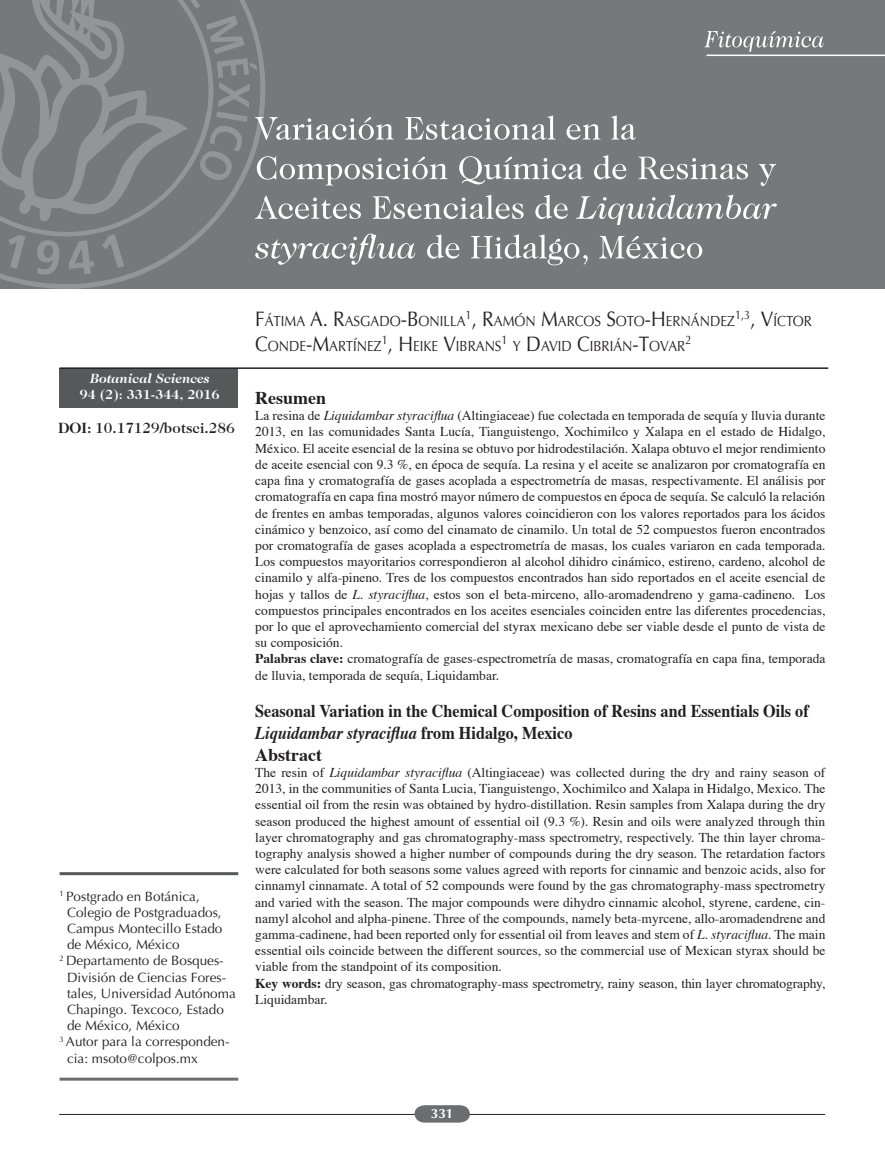
<style>
.page{position:relative;width:885px;height:1170px;background:#fff}
.page>*{position:absolute;margin:0;border:0;box-sizing:border-box;transform-origin:0 0}
.t1{font:700 18px/21.6px "Times";color:#231f20;scale:.9 1}
.t2{font:700 18px "Times";color:#231f20}
.t3{font:500 15px "Caslon Two Twenty Four";color:#231f20}
.t4{font:14.7px/25.2px "Optima";color:#231f20;scale:.9 1}
.t5{font:13.5px/16.2px "Times";color:#231f20;text-align:justify}
.t6{font:13.5px/16.2px "Optima";color:#231f20}
.t7{font:700 13.5px "Caslon Two Twenty Four";color:#fff}
.t8{font:italic 700 13.5px "Caslon Two Twenty Four";color:#fff}
.t9{font:700 13.5px "Optima";color:#fff}
.t10{font:12.3px "Optima";color:#231f20;scale:.9 1}
.s1{font-weight:700}
.s2{font-size:21px}
.s3{font-style:italic}
</style>
<div class="page">
<hr style="left:59px;top:1113px;width:766px;height:1px;background:#231f20">
<svg style="left:414px;top:1105px;width:56px;height:17px"></svg>
<div style="left:0;top:0;width:884px;height:289px;background:#76787b"></div>
<svg style="left:0;top:227px;width:210px;height:62px"></svg>
<hr style="left:707px;top:55px;width:177px;height:1px;background:#fff">
<svg style="left:255px;top:233px;width:447px;height:32px"></svg>
<svg style="left:0;top:0;width:823px;height:227px"></svg>
<div style="left:60px;top:368px;width:178px;height:39px;background:#57585a"></div>
<hr style="left:60px;top:367px;width:768px;height:2px;background:#231f20">
<hr style="left:60px;top:872px;width:178px;height:3px;background:#57585a">
<hr style="left:60px;top:1077px;width:178px;height:3px;background:#6c6d70">
<p class="t8" style="left:90px;top:370px;width:121px">Botanical Sciences</p>
<p class="t7" style="left:80px;top:387px;width:141px">94 (2): 331-344, 2016</p>
<p class="t3" style="left:58px;top:419px;width:178px"><span class="s1">DOI:</span> 10.17129/botsci.286</p>
<p class="t6" style="left:67px;top:888px;width:157px;text-indent:-8px"><sup>1</sup> Postgrado en Botánica,<br>Colegio de Postgraduados,<br>Campus Montecillo Estado de México, México</p>
<p class="t6" style="left:67px;top:952px;width:170px;text-indent:-8px"><sup>2</sup> Departamento de Bosques-<br>División de Ciencias Fores&shy;tales, Universidad Autónoma<br>Chapingo. Texcoco, Estado de México, México</p>
<p class="t6" style="left:67px;top:1033px;width:164px;text-indent:-8px"><sup>3</sup> Autor para la corresponden&shy;cia: msoto@colpos.mx</p>
<p class="t4" style="left:255px;top:308px;width:620px"><span class="s2">F</span>átima <span class="s2">A. R</span>asgado<span class="s2">-B</span> onilla<sup>1</sup><span class="s2">, R</span>amón <span class="s2">M</span>arcos <span class="s2">S</span>oto<span class="s2">-H</span> ernández<sup>1,3</sup><span class="s2">, V</span>íctor<br><span class="s2">C</span>onde<span class="s2">-M</span>artínez<sup>1</sup><span class="s2">, H</span> eike <span class="s2">V</span>ibrans</p>
<p class="t10" style="left:501px;top:333px;width:8px">1</p>
<p class="t4" style="left:513px;top:334px;width:193px">y <span class="s2">D</span>avid <span class="s2">C</span>ibrián<span class="s2">-T</span>ovar</p>
<p class="t10" style="left:685px;top:333px;width:8px">2</p>
<p class="t2" style="left:255px;top:381px;width:72px">Resumen</p>
<p class="t5" style="left:255px;top:406px;width:571px">La resina de <span class="s3">Liquidambar styraciflua</span> (Altingiaceae) fue colectada en temporada de sequía y lluvia durante 2013, en las comunidades Santa Lucía, Tianguistengo, Xochimilco y Xalapa en el estado de Hidalgo, México. El aceite esencial de la resina se obtuvo por hidrodestilación. Xalapa obtuvo el mejor rendimiento de aceite esencial con 9.3 %, en época de sequía. La resina y el aceite se analizaron por cromatografía en capa fina y cromatografía de gases acoplada a espectrometría de masas, respectivamente. El análisis por cromatografía en capa fina mostró mayor número de compuestos en época de sequía. Se calculó la relación de frentes en ambas temporadas, algunos valores coincidieron con los valores reportados para los ácidos cinámico y benzoico, así como del cinamato de cinamilo. Un total de 52 compuestos fueron encontrados por cromatografía de gases acoplada a espectrometría de masas, los cuales variaron en cada temporada.<br>Los compuestos mayoritarios correspondieron al alcohol dihidro cinámico, estireno, cardeno, alcohol de cinamilo y alfa-pineno. Tres de los compuestos encontrados han sido reportados en el aceite esencial de hojas y tallos de <span class="s3">L. styraciflua</span>, estos son el beta-mirceno, allo-aromadendreno y gama-cadineno. Los compuestos principales encontrados en los aceites esenciales coinciden entre las diferentes procedencias, por lo que el aprovechamiento comercial del styrax mexicano debe ser viable desde el punto de vista de su composición.</p>
<p class="t5" style="left:255px;top:649px;width:571px"><span class="s1">Palabras clave:</span> cromatografía de gases-espectrometría de masas, cromatografía en capa fina, temporada de lluvia, temporada de sequía, Liquidambar.</p>
<p class="t1" style="left:255px;top:698px;width:616px">Seasonal Variation in the Chemical Composition of Resins and Essentials Oils of<br><span class="s3">Liquidambar styraciflua</span> from Hidalgo, Mexico</p>
<p class="t2" style="left:255px;top:737px;width:68px">Abstract</p>
<p class="t5" style="left:255px;top:763px;width:571px">The resin of <span class="s3">Liquidambar styraciflua</span> (Altingiaceae) was collected during the dry and rainy season of 2013, in the communities of Santa Lucia, Tianguistengo, Xochimilco and Xalapa in Hidalgo, Mexico. The essential oil from the resin was obtained by hydro-distillation. Resin samples from Xalapa during the dry season produced the highest amount of essential oil (9.3 %). Resin and oils were analyzed through thin layer chromatography and gas chromatography-mass spectrometry, respectively. The thin layer chroma&shy;tography analysis showed a higher number of compounds during the dry season. The retardation factors were calculated for both seasons some values agreed with reports for cinnamic and benzoic acids, also for cinnamyl cinnamate. A total of 52 compounds were found by the gas chromatography-mass spectrometry and varied with the season. The major compounds were dihydro cinnamic alcohol, styrene, cardene, cin&shy;namyl alcohol and alpha-pinene. Three of the compounds, namely beta-myrcene, allo-aromadendrene and gamma-cadinene, had been reported only for essential oil from leaves and stem of <span class="s3">L. styraciflua</span>. The main essential oils coincide between the different sources, so the commercial use of Mexican styrax should be viable from the standpoint of its composition.</p>
<p class="t5" style="left:255px;top:973px;width:571px"><span class="s1">Key words:</span> dry season, gas chromatography-mass spectrometry, rainy season, thin layer chromatography,<br>Liquidambar.</p>
<p class="t9" style="left:431px;top:1105px;width:24px">331</p>
</div>
